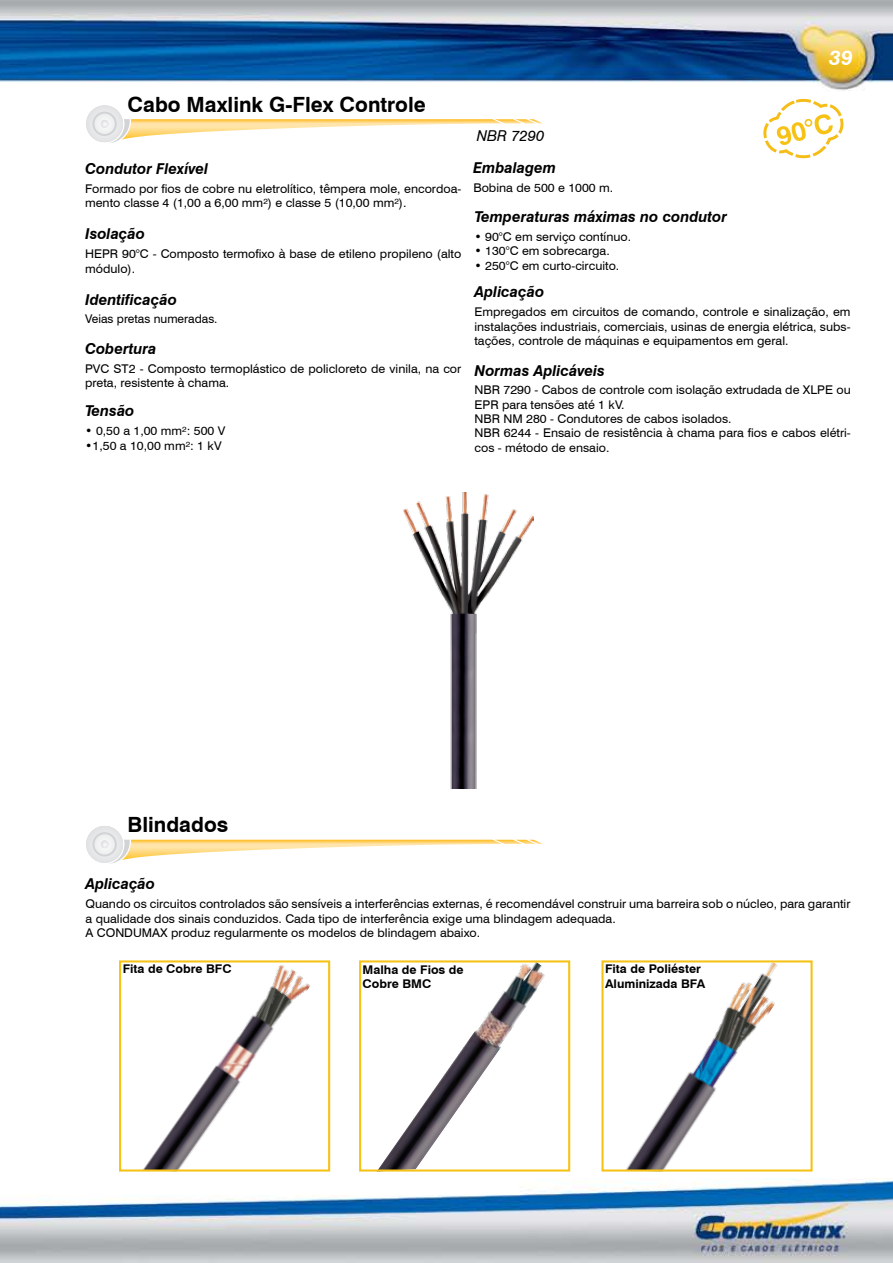
<style>
.page{position:relative;width:893px;height:1263px;background:#fff}
.page>*{position:absolute;margin:0;border:0;box-sizing:border-box;transform-origin:0 0}
.t1{font:700 21px "Swiss 721 BT";color:#000}
.t2{font:italic 700 21px "Swiss 721 BT";color:#fff}
.t3{font:italic 700 15px "Swiss 721 BT";color:#000}
.t4{font:italic 15px "Swiss 721 BT";color:#000}
.t5{font:12px/14.4px "Swiss 721 BT";color:#000;scale:1.04 1}
.t6{font:700 12px/14.4px "Swiss 721 BT";color:#000;scale:1.04 1}
.t7{font:12px "Swiss 721 BT";color:#000}
</style>
<div class="page">
<img style="left:0;top:0;width:893px;height:91px">
<img style="left:0;top:1178px;width:893px;height:85px">
<img style="left:404px;top:492px;width:129px;height:297px">
<svg style="left:763px;top:98px;width:81px;height:61px"></svg>
<img style="left:144px;top:965px;width:167px;height:203px">
<img style="left:379px;top:963px;width:166px;height:205px">
<img style="left:626px;top:963px;width:152px;height:205px">
<div style="left:119px;top:960px;width:211px;height:211px;border:2px solid #f6c215"></div>
<div style="left:359px;top:960px;width:211px;height:211px;border:2px solid #f6c215"></div>
<div style="left:601px;top:960px;width:212px;height:211px;border:2px solid #f6c215"></div>
<div style="left:86px;top:105px;width:37px;height:37px;background:#e3e4e5;border-radius:50%"></div>
<svg style="left:93px;top:112px;width:450px;height:31px"></svg>
<div style="left:86px;top:826px;width:37px;height:37px;background:#e3e4e5;border-radius:50%"></div>
<svg style="left:93px;top:832px;width:450px;height:32px"></svg>
<h1 class="t1" style="left:128px;top:91px;width:300px">Cabo Maxlink G-Flex Controle</h1>
<p class="t3" style="left:85px;top:160px;width:125px">Condutor Flexível</p>
<p class="t5" style="left:85px;top:181px;width:363px">Formado por fios de cobre nu eletrolítico, têmpera mole, encordoa&shy;mento classe 4 (1,00 a 6,00 mm²) e classe 5 (10,00 mm²).</p>
<p class="t4" style="left:477px;top:127px;width:69px">NBR 7290</p>
<p class="t3" style="left:473px;top:159px;width:85px">Embalagem</p>
<p class="t5" style="left:473px;top:180px;width:136px">Bobina de 500 e 1000 m.</p>
<p class="t3" style="left:474px;top:207px;width:254px">Temperaturas máximas no condutor</p>
<p class="t3" style="left:85px;top:225px;width:61px">Isolação</p>
<p class="t5" style="left:474px;top:229px;width:152px">• 90°C em serviço contínuo.</p>
<p class="t5" style="left:474px;top:244px;width:132px">• 130°C em sobrecarga.</p>
<p class="t5" style="left:474px;top:258px;width:141px">• 250°C em curto-circuito.</p>
<p class="t5" style="left:85px;top:247px;width:363px">HEPR 90°C - Composto termofixo à base de etileno propileno (alto módulo).</p>
<h1 class="t2" style="left:829px;top:44px;width:13px">39</h1>
<p class="t3" style="left:85px;top:290px;width:93px">Identificação</p>
<p class="t7" style="left:85px;top:311px;width:134px">Veias pretas numeradas.</p>
<p class="t3" style="left:85px;top:339px;width:73px">Cobertura</p>
<p class="t5" style="left:85px;top:361px;width:363px">PVC ST2 - Composto termoplástico de policloreto de vinila, na cor preta, resistente à chama.</p>
<p class="t3" style="left:85px;top:402px;width:51px">Tensão</p>
<p class="t5" style="left:85px;top:424px;width:136px">• 0,50 a 1,00 mm²: 500 V</p>
<p class="t5" style="left:85px;top:438px;width:133px">•1,50 a 10,00 mm²: 1 kV</p>
<p class="t3" style="left:474px;top:283px;width:71px">Aplicação</p>
<p class="t5" style="left:474px;top:305px;width:363px;text-align:justify">Empregados em circuitos de comando, controle e sinalização, em instalações industriais, comerciais, usinas de energia elétrica, subs&shy;tações, controle de máquinas e equipamentos em geral.</p>
<p class="t3" style="left:474px;top:362px;width:132px">Normas Aplicáveis</p>
<p class="t5" style="left:475px;top:383px;width:363px">NBR 7290 - Cabos de controle com isolação extrudada de XLPE ou EPR para tensões até 1 kV.<br>NBR NM 280 - Condutores de cabos isolados.<br>NBR 6244 - Ensaio de resistência à chama para fios e cabos elétri&shy;cos - método de ensaio.</p>
<h1 class="t1" style="left:128px;top:812px;width:102px">Blindados</h1>
<p class="t3" style="left:85px;top:875px;width:71px">Aplicação</p>
<p class="t5" style="left:85px;top:897px;width:737px">Quando os circuitos controlados são sensíveis a interferências externas, é recomendável construir uma barreira sob o núcleo, para garantir a qualidade dos sinais conduzidos. Cada tipo de interferência exige uma blindagem adequada.<br>A Condumax produz regularmente os modelos de blindagem abaixo.</p>
<p class="t6" style="left:123px;top:962px;width:106px">Fita de Cobre BFC</p>
<p class="t6" style="left:363px;top:962px;width:99px">Malha de Fios de<br>Cobre BMC</p>
<p class="t6" style="left:605px;top:962px;width:98px">Fita de Poliéster<br>Aluminizada BFA</p>
</div>
